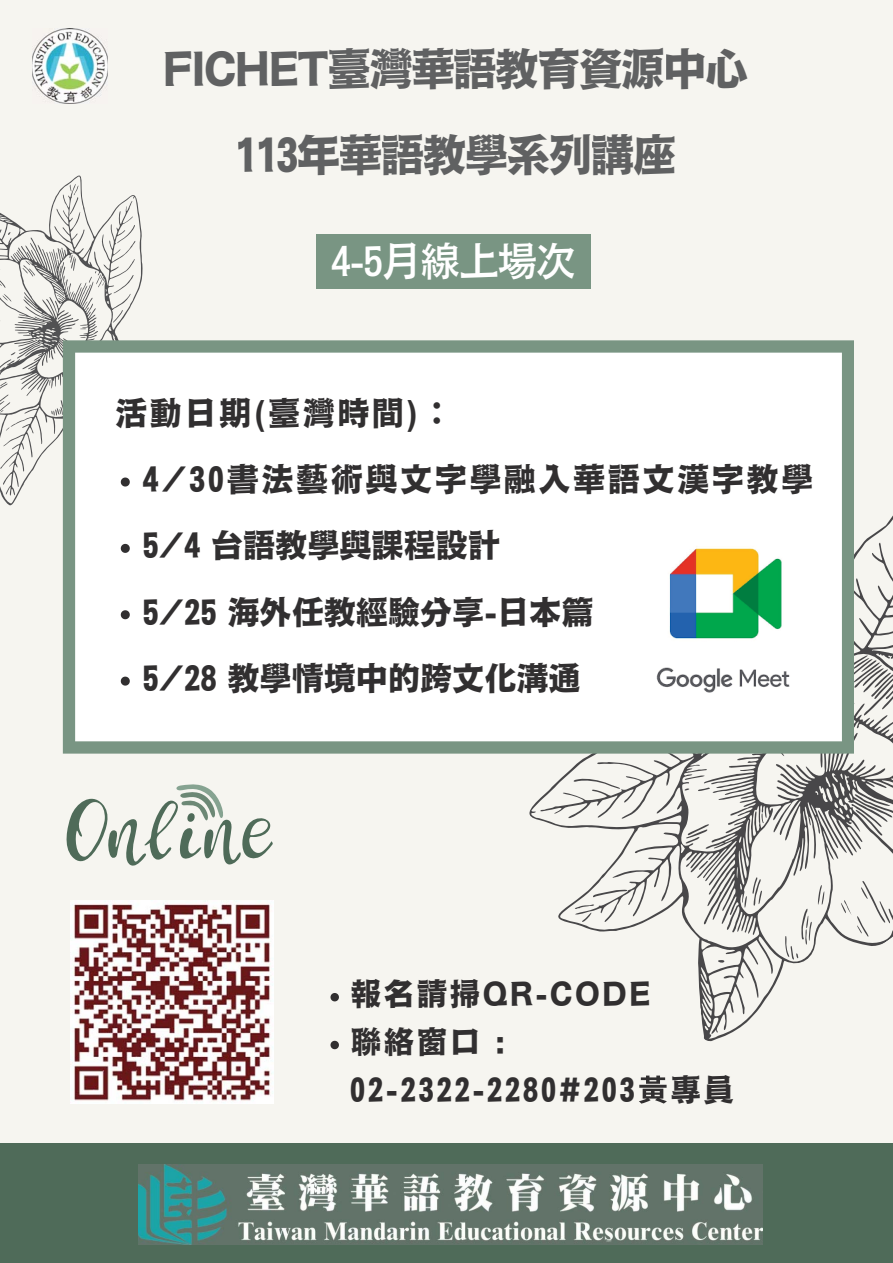
<style>
.page{position:relative;width:893px;height:1263px;background:#f6f5f0}
.page>*{position:absolute;margin:0;border:0;box-sizing:border-box;transform-origin:0 0}
.t1{font:42.9px/86.1px "Motoya Tohitsu Std W6";letter-spacing:-.02em;color:#606162;text-align:center}
.t2{font:39.3px "Motoya Tohitsu Std W4";letter-spacing:-.02em;color:#fff}
.t3{font:31.5px/66.3px "Motoya Tohitsu Std W6";letter-spacing:.02em;color:#312f30}
.t4{font:30px/47.8px "Motoya Tohitsu Std W6";letter-spacing:.1em;color:#312f30}
</style>
<div class="page">
<svg style="left:0;top:175px;width:143px;height:331px"></svg>
<svg style="left:529px;top:515px;width:364px;height:527px"></svg>
<svg style="left:63px;top:340px;width:791px;height:414px;fill:#fff"></svg>
<div style="left:0;top:1143px;width:893px;height:120px;background:#4f6b59"></div>
<svg style="left:121px;top:478px;width:9px;height:9px"></svg>
<svg style="left:121px;top:544px;width:9px;height:9px"></svg>
<svg style="left:121px;top:610px;width:9px;height:9px"></svg>
<svg style="left:121px;top:677px;width:9px;height:9px"></svg>
<img style="left:138px;top:1165px;width:625px;height:79px">
<svg style="left:66px;top:784px;width:207px;height:82px"></svg>
<img style="left:32px;top:28px;width:76px;height:76px">
<img style="left:646px;top:542px;width:158px;height:158px">
<img style="left:70px;top:901px;width:204px;height:203px">
<svg style="left:330px;top:993px;width:9px;height:8px"></svg>
<svg style="left:330px;top:1041px;width:9px;height:8px"></svg>
<svg style="left:639px;top:1076px;width:28px;height:28px"></svg>
<div style="left:316px;top:235px;width:274px;height:54px;background:#799583"></div>
<h1 class="t1" style="left:163px;top:25px;width:587px">FICHET臺灣華語教育資源中心<br>113年華語教學系列講座</h1>
<p class="t2" style="left:331px;top:242px;width:246px">4-5月線上場次</p>
<p class="t3" style="left:143px;top:380px;width:671px;text-indent:-27px">活動日期(臺灣時間)：<br>4/30書法藝術與文字學融入華語文漢字教學<br>5/4 台語教學與課程設計<br>5/25 海外任教經驗分享-日本篇<br>5/28 教學情境中的跨文化溝通</p>
<p class="t4" style="left:350px;top:970px;width:385px">報名請掃QR-CODE<br>聯絡窗口 :<br>02-2322-2280#203 專員</p>
</div>
